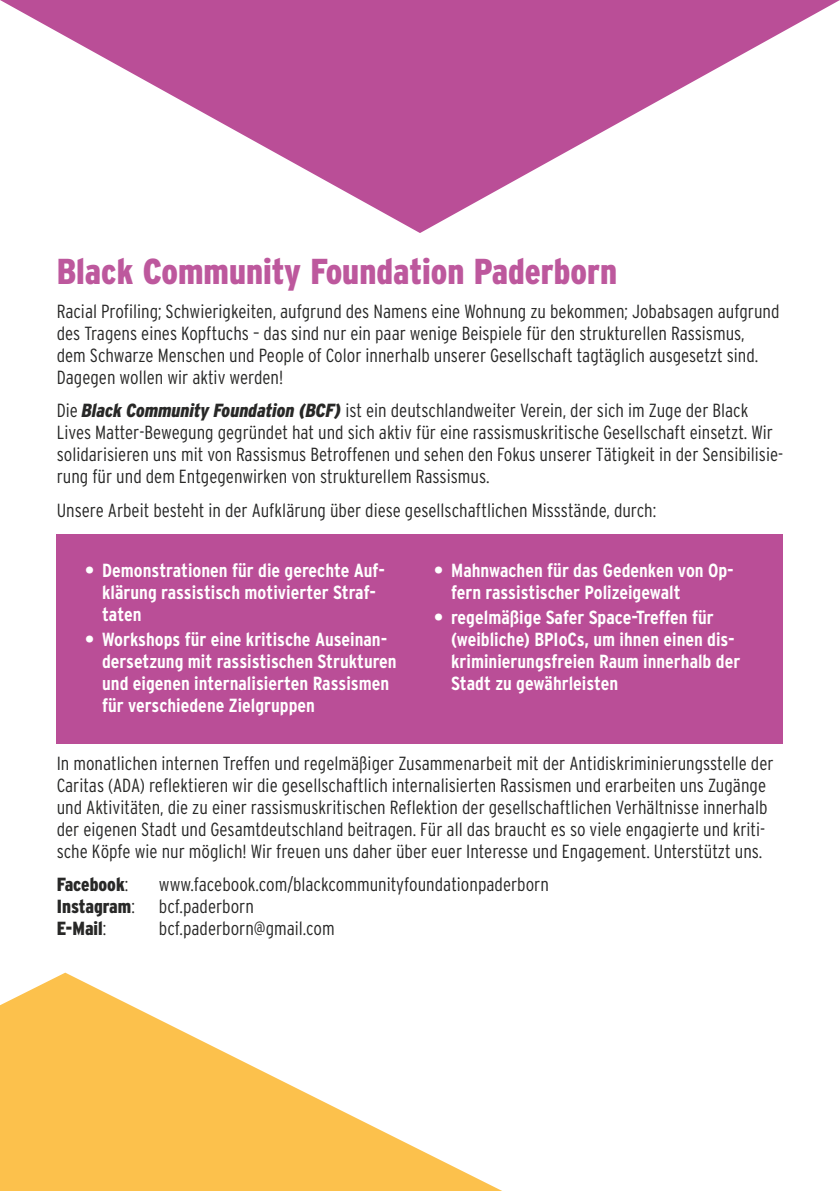
<style>
.page{position:relative;width:840px;height:1191px;background:#fff}
.page>*{position:absolute;margin:0;border:0;box-sizing:border-box;transform-origin:0 0}
.t1{font:900 36px "Interstate Condensed";color:#bd589d}
.t2{font:300 19px/22px "Interstate Condensed";color:#282827}
.t3{font:700 19px/22px "Interstate Condensed";color:#fff}
.t4{font:900 19px "Interstate Condensed";color:#282827}
.s1{font-weight:900;font-style:italic}
.s2{font-weight:900}
.s3{font-weight:300}
</style>
<div class="page">
<svg style="left:0;top:972px;width:502px;height:219px;fill:#fcc14c"></svg>
<div style="left:57px;top:534px;width:725px;height:209px;background:#ba4e97"></div>
<svg style="left:0;top:0;width:839px;height:233px"></svg>
<h1 class="t1" style="left:57px;top:252px;width:561px">Black Community Foundation Paderborn</h1>
<p class="t2" style="left:57px;top:300px;width:723px">Racial Profiling; Schwierigkeiten, aufgrund des Namens eine Wohnung zu bekommen; Jobabsagen aufgrund des Tragens eines Kopftuchs – das sind nur ein paar wenige Beispiele für den strukturellen Rassismus,<br>dem Schwarze Menschen und People of Color innerhalb unserer Gesellschaft tagtäglich ausgesetzt sind.<br>Dagegen wollen wir aktiv werden!</p>
<p class="t2" style="left:57px;top:399px;width:727px">Die <span class="s1">Black Community Foundation (BCF)</span> ist ein deutschlandweiter Verein, der sich im Zuge der Black Lives Matter-Bewegung gegründet hat und sich aktiv für eine rassismuskritische Gesellschaft einsetzt. Wir solidarisieren uns mit von Rassismus Betroffenen und sehen den Fokus unserer Tätigkeit in der Sensibilisie&shy;rung für und dem Entgegenwirken von strukturellem Rassismus.</p>
<p class="t2" style="left:57px;top:499px;width:600px">Unsere Arbeit besteht in der Aufklärung über diese gesellschaftlichen Missstände, durch:</p>
<p class="t3" style="left:102px;top:559px;width:284px;text-indent:-17px"><span class="s2">•</span> Demonstrationen für die gerechte Auf&shy;klärung rassistisch motivierter Straf&shy;taten</p>
<p class="t3" style="left:102px;top:628px;width:296px;text-indent:-17px"><span class="s2">•</span> Workshops für eine kritische Auseinan&shy;dersetzung mit rassistischen Strukturen und eigenen internalisierten Rassismen für verschiedene Zielgruppen</p>
<p class="t3" style="left:451px;top:559px;width:284px;text-indent:-17px"><span class="s2">•</span> Mahnwachen für das Gedenken von Op&shy;fern rassistischer Polizeigewalt</p>
<p class="t3" style="left:451px;top:606px;width:290px;text-indent:-17px"><span class="s2">•</span> regelmäßige Safer Space-Treffen für (weibliche) BPIoCs, um ihnen einen dis&shy;kriminierungsfreien Raum innerhalb der Stadt zu gewährleisten</p>
<p class="t2" style="left:57px;top:752px;width:718px">In monatlichen internen Treffen und regelmäßiger Zusammenarbeit mit der Antidiskriminierungsstelle der Caritas (ADA) reflektieren wir die gesellschaftlich internalisierten Rassismen und erarbeiten uns Zugänge und Aktivitäten, die zu einer rassismuskritischen Reflektion der gesellschaftlichen Verhältnisse innerhalb der eigenen Stadt und Gesamtdeutschland beitragen. Für all das braucht es so viele engagierte und kriti&shy;sche Köpfe wie nur möglich! Wir freuen uns daher über euer Interesse und Engagement. Unterstützt uns.</p>
<p class="t4" style="left:57px;top:874px;width:73px">Facebook<span class="s3">:</span></p>
<p class="t2" style="left:159px;top:873px;width:391px">www.facebook.com/blackcommunityfoundationpaderborn</p>
<p class="t4" style="left:57px;top:896px;width:79px">Instagram<span class="s3">:</span></p>
<p class="t2" style="left:159px;top:895px;width:96px">bcf.paderborn</p>
<p class="t4" style="left:57px;top:918px;width:51px">E-Mail<span class="s3">:</span></p>
<p class="t2" style="left:159px;top:917px;width:177px">bcf.paderborn@gmail.com</p>
</div>
